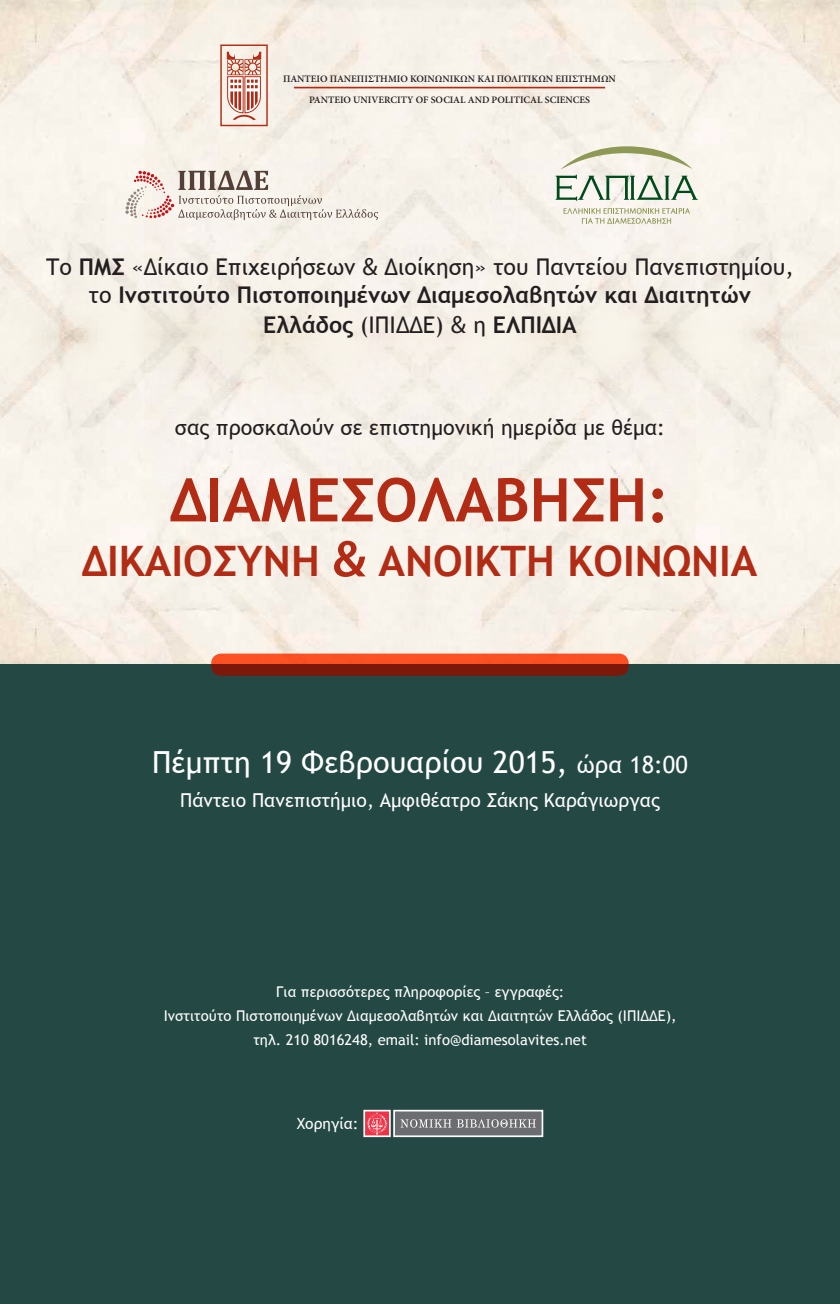
<style>
.page{position:relative;width:840px;height:1304px;background:#fff}
.page>*{position:absolute;margin:0;border:0;box-sizing:border-box;transform-origin:0 0}
.t1{font:700 60.2px "Trebuchet MS";color:#b22b14}
.t2{font:700 42px "Trebuchet MS";color:#b22b14}
.t3{font:30.4px "Trebuchet MS";color:#fff}
.t4{font:23px/27.6px "Trebuchet MS";color:#231f20;text-align:center}
.t5{font:700 23px "Trebuchet MS";color:#231f20}
.t6{font:21.4px "Trebuchet MS";color:#231f20}
.t7{font:19.2px "Trebuchet MS";color:#fff}
.t8{font:15.4px "Trebuchet MS";color:#fff}
.t9{font:14.8px/24px "Trebuchet MS";color:#fff;text-align:center}
.t10{font:600 9.8px/21.4px "Minion Pro";color:#231f20;text-align:center}
.s1{font-weight:700}
.s2{font-family:"Myriad Pro";font-size:25px}
.s3{font-weight:400}
.s4{font-family:"Myriad Pro";font-weight:400;font-size:25px}
.s5{font-family:"Myriad Pro";font-weight:600;font-size:52px}
.s6{font-size:23.6px}
</style>
<div class="page">
<img style="left:0;top:0;width:839px;height:664px">
<div style="left:0;top:664px;width:839px;height:640px;background:#244944"></div>
<svg style="left:125px;top:171px;width:253px;height:49px;background:#e0d5ce"></svg>
<svg style="left:226px;top:49px;width:35px;height:71px;background:#dfac9f"></svg>
<div style="left:220px;top:45px;width:47px;height:81px;border:1px solid #b22b14"></div>
<hr style="left:294px;top:87px;width:310px;height:1px;background:#b22b14">
<div style="left:364px;top:1111px;width:25px;height:25px;background:#ee3447"></div>
<div style="left:363px;top:1110px;width:27px;height:27px;border:2px solid #fff"></div>
<svg style="left:367px;top:1112px;width:19px;height:22px"></svg>
<div style="left:394px;top:1111px;width:148px;height:25px;background:#6c6d70"></div>
<div style="left:393px;top:1110px;width:150px;height:27px;border:2px solid #fff"></div>
<svg style="left:400px;top:1119px;width:135px;height:9px"></svg>
<svg style="left:211px;top:654px;width:417px;height:22px;background:#b43216"></svg>
<svg style="left:563px;top:208px;width:126px;height:16px"></svg>
<svg style="left:555px;top:146px;width:142px;height:55px"></svg>
<p class="t10" style="left:283px;top:68px;width:334px">ΠΑΝΤΕΙΟ ΠΑΝΕΠΙΣΤΗΜΙΟ ΚΟΙΝΩΝΙΚΩΝ ΚΑΙ ΠΟΛΙΤΙΚΩΝ ΕΠΙΣΤΗΜΩΝ<br>PANTEIO UNIVERCITY OF SOCIAL AND POLITICAL SCIENCES</p>
<h3 class="t4" style="left:46px;top:254px;width:748px">Το <span class="s1">ΠΜΣ</span> «Δίκαιο Επιχειρήσεων <span class="s2">&amp;</span> Διοίκηση» του Παντείου Πανεπιστημίου, το <span class="s1">Ινστιτούτο Πιστοποιημένων Διαμεσολαβητών και Διαιτητών</span></h3>
<h3 class="t5" style="left:263px;top:310px;width:315px">Ελλάδος <span class="s3">(ΙΠΙΔΔΕ)</span> <span class="s4">&amp;</span> <span class="s3">η</span> ΕΛΠΙΔΙΑ</h3>
<h3 class="t6" style="left:175px;top:414px;width:491px">σας προσκαλούν σε επιστημονική ημερίδα με θέμα:</h3>
<h1 class="t1" style="left:170px;top:462px;width:500px">ΔΙΑΜΕΣΟΛΑΒΗΣΗ:</h1>
<h2 class="t2" style="left:83px;top:535px;width:675px">ΔΙΚΑΙΟΣΥΝΗ <span class="s5">&amp;</span> ΑΝΟΙΚΤΗ ΚΟΙΝΩΝΙΑ</h2>
<h3 class="t3" style="left:152px;top:745px;width:536px">Πέμπτη 19 Φεβρουαρίου 2015, <span class="s6">ώρα 18:00</span></h3>
<p class="t7" style="left:180px;top:789px;width:481px">Πάντειο Πανεπιστήμιο, Αμφιθέατρο Σάκης Καράγιωργας</p>
<p class="t9" style="left:164px;top:980px;width:514px">Για περισσότερες πληροφορίες – εγγραφές:<br>Ινστιτούτο Πιστοποιημένων Διαμεσολαβητών και Διαιτητών Ελλάδος (ΙΠΙΔΔΕ), τηλ. 210 8016248, email: info@diamesolavites.net</p>
<p class="t8" style="left:296px;top:1115px;width:63px">Χορηγία:</p>
</div>
